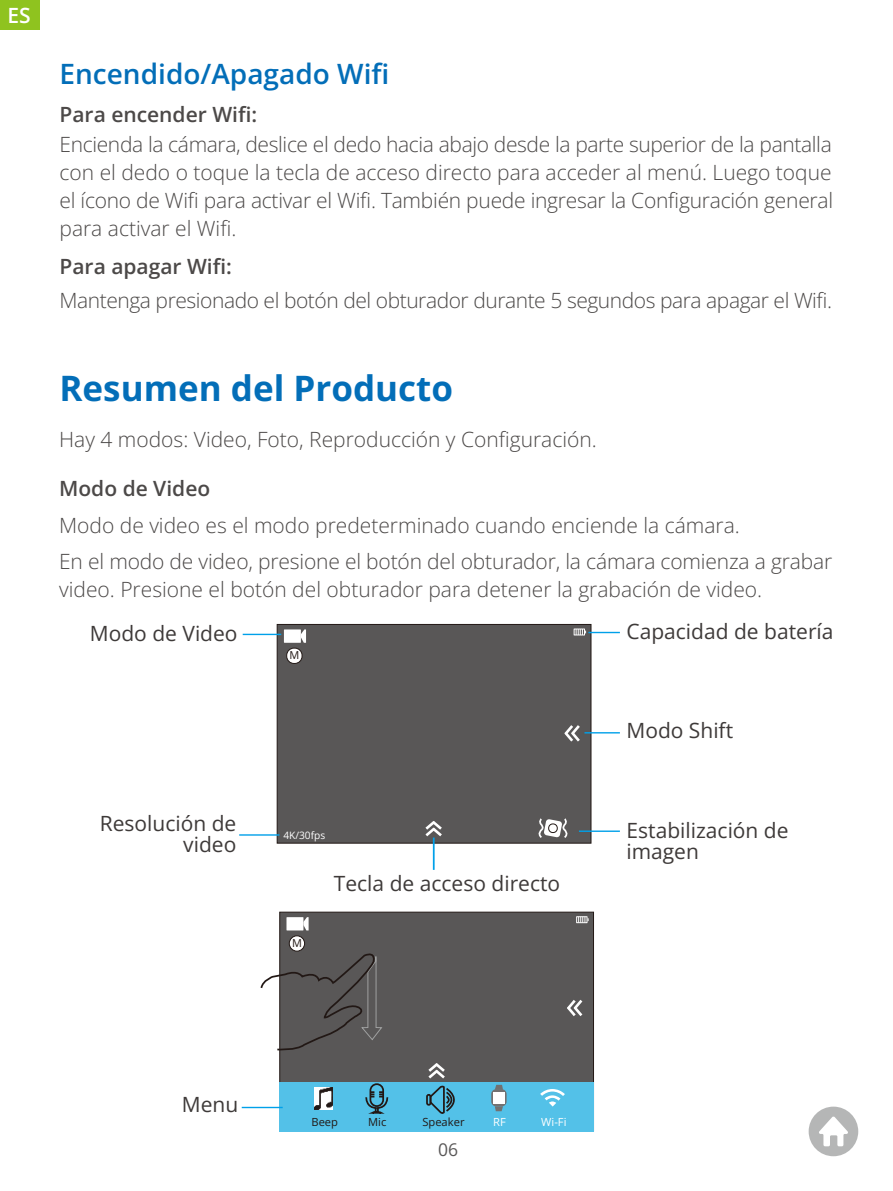
<style>
.page{position:relative;width:893px;height:1191px;background:#fff}
.page>*{position:absolute;margin:0;border:0;box-sizing:border-box;transform-origin:0 0}
.t1{font:700 35px "Open Sans";color:#036eb8}
.t2{font:600 28px "Open Sans";color:#036eb8}
.t3{font:300 21px/28px "Open Sans";color:#4c4948;text-align:justify}
.t4{font:21px/21px "Open Sans";color:#3e3a39;text-align:right}
.t5{font:300 21px "Open Sans";letter-spacing:-.02em;color:#4c4948}
.t6{font:600 21px "Open Sans";color:#4c4948}
.t7{font:600 21px "Open Sans";color:#fff}
.t8{font:17.5px "Open Sans";color:#595757}
.t9{font:11.2px "Open Sans";color:#221815}
.t10{font:11.2px "Open Sans";color:#fff}
.t11{font:10.85px "Open Sans";color:#221815}
.t12{font:10.15px "Open Sans";color:#fff}
</style>
<div class="page">
<svg style="left:809px;top:1106px;width:49px;height:50px"></svg>
<div style="left:277px;top:624px;width:314px;height:219px;background:#595757;border:1px solid #221815"></div>
<div style="left:284px;top:629px;width:17px;height:14px;background:#fff"></div>
<svg style="left:301px;top:629px;width:5px;height:14px"></svg>
<div style="left:574px;top:628px;width:11px;height:7px;border:1px solid #fff"></div>
<svg style="left:575px;top:629px;width:11px;height:6px"></svg>
<div style="left:287px;top:648px;width:15px;height:15px;background:#fff;border-radius:7px"></div>
<div style="left:287px;top:648px;width:15px;height:15px;border:1px solid #221815;border-radius:7px"></div>
<svg style="left:425px;top:821px;width:17px;height:18px"></svg>
<svg style="left:564px;top:725px;width:16px;height:17px"></svg>
<svg style="left:538px;top:818px;width:30px;height:20px"></svg>
<div style="left:549px;top:824px;width:8px;height:8px;background:#fff;border-radius:4px"></div>
<div style="left:548px;top:823px;width:10px;height:10px;border:1px solid #221815;border-radius:4px"></div>
<hr style="left:243px;top:633px;width:38px;height:2px;background:#00a0e9">
<hr style="left:239px;top:834px;width:40px;height:1px;background:#00a0e9">
<hr style="left:584px;top:732px;width:36px;height:1px;background:#00a0e9">
<hr style="left:579px;top:830px;width:41px;height:2px;background:#00a0e9">
<hr style="left:433px;top:837px;width:2px;height:33px;background:#00a0e9">
<hr style="left:588px;top:632px;width:32px;height:1px;background:#00a0e9">
<div style="left:279px;top:911px;width:315px;height:220px;background:#595757;border:1px solid #221815"></div>
<div style="left:286px;top:917px;width:17px;height:13px;background:#fff"></div>
<svg style="left:303px;top:917px;width:6px;height:13px"></svg>
<div style="left:576px;top:916px;width:11px;height:7px;border:1px solid #fff"></div>
<svg style="left:578px;top:916px;width:11px;height:6px"></svg>
<div style="left:289px;top:935px;width:16px;height:16px;background:#fff;border-radius:8px"></div>
<div style="left:289px;top:935px;width:16px;height:16px;border:1px solid #221815;border-radius:8px"></div>
<svg style="left:567px;top:1000px;width:16px;height:16px"></svg>
<div style="left:280px;top:1081px;width:314px;height:50px;background:#53c1e8"></div>
<img style="left:314px;top:1087px;width:18px;height:22px">
<div style="left:370px;top:1083px;width:14px;height:24px;border:2px solid #221815;border-radius:6px"></div>
<svg style="left:365px;top:1091px;width:24px;height:23px"></svg>
<svg style="left:426px;top:1063px;width:37px;height:51px"></svg>
<svg style="left:491px;top:1089px;width:16px;height:17px"></svg>
<svg style="left:495px;top:1106px;width:8px;height:5px"></svg>
<svg style="left:495px;top:1084px;width:8px;height:5px"></svg>
<div style="left:493px;top:1092px;width:12px;height:11px;background:#fff"></div>
<svg style="left:540px;top:1089px;width:25px;height:17px"></svg>
<svg style="left:260px;top:950px;width:122px;height:101px"></svg>
<hr style="left:242px;top:1106px;width:41px;height:2px;background:#00a0e9">
<div style="left:0;top:0;width:40px;height:30px;background:#8fc31f"></div>
<p class="t7" style="left:8px;top:1px;width:25px">ES</p>
<h2 class="t2" style="left:60px;top:54px;width:331px">Encendido/Apagado Wifi</h2>
<p class="t6" style="left:60px;top:100px;width:199px">Para encender Wifi:</p>
<p class="t3" style="left:60px;top:130px;width:775px">Encienda la cámara, deslice el dedo hacia abajo desde la parte superior de la pantalla con el dedo o toque la tecla de acceso directo para acceder al menú. Luego toque el ícono de Wifi para activar el Wifi. También puede ingresar la Configuración general para activar el Wifi.</p>
<p class="t6" style="left:60px;top:252px;width:174px">Para apagar Wifi:</p>
<p class="t5" style="left:60px;top:285px;width:774px">Mantenga presionado el botón del obturador durante 5 segundos para apagar el Wifi.</p>
<h1 class="t1" style="left:60px;top:364px;width:395px">Resumen del Producto</h1>
<p class="t3" style="left:59px;top:425px;width:539px">Hay 4 modos: Video, Foto, Reproducción y Configuración.</p>
<p class="t6" style="left:59px;top:474px;width:153px">Modo de Video</p>
<p class="t3" style="left:59px;top:506px;width:775px;line-height:36.8px">Modo de video es el modo predeterminado cuando enciende la cámara.<br>En el modo de video, presione el botón del obturador, la cámara comienza a grabar</p>
<p class="t3" style="left:59px;top:575px;width:705px">video. Presione el botón del obturador para detener la grabación de video.</p>
<p class="t4" style="left:90px;top:622px;width:149px">Modo de Video</p>
<p class="t11" style="left:289px;top:648px;width:11px">M</p>
<p class="t4" style="left:626px;top:620px;width:209px">Capacidad de batería</p>
<p class="t4" style="left:626px;top:719px;width:108px">Modo Shift</p>
<p class="t4" style="left:100px;top:812px;width:138px">Resolución de video</p>
<p class="t12" style="left:283px;top:828px;width:43px">4K/30fps</p>
<p class="t4" style="left:334px;top:872px;width:228px">Tecla de acceso directo</p>
<p class="t11" style="left:292px;top:935px;width:11px">M</p>
<p class="t4" style="left:626px;top:819px;width:164px;text-align:left">Estabilización de imagen</p>
<p class="t4" style="left:182px;top:1093px;width:58px">Menu</p>
<p class="t9" style="left:311px;top:1114px;width:28px">Beep</p>
<p class="t9" style="left:368px;top:1114px;width:20px">Mic</p>
<p class="t9" style="left:422px;top:1114px;width:44px">Speaker</p>
<p class="t10" style="left:493px;top:1114px;width:14px">RF</p>
<p class="t10" style="left:541px;top:1114px;width:27px">Wi-Fi</p>
<p class="t8" style="left:438px;top:1138px;width:22px">06</p>
</div>
